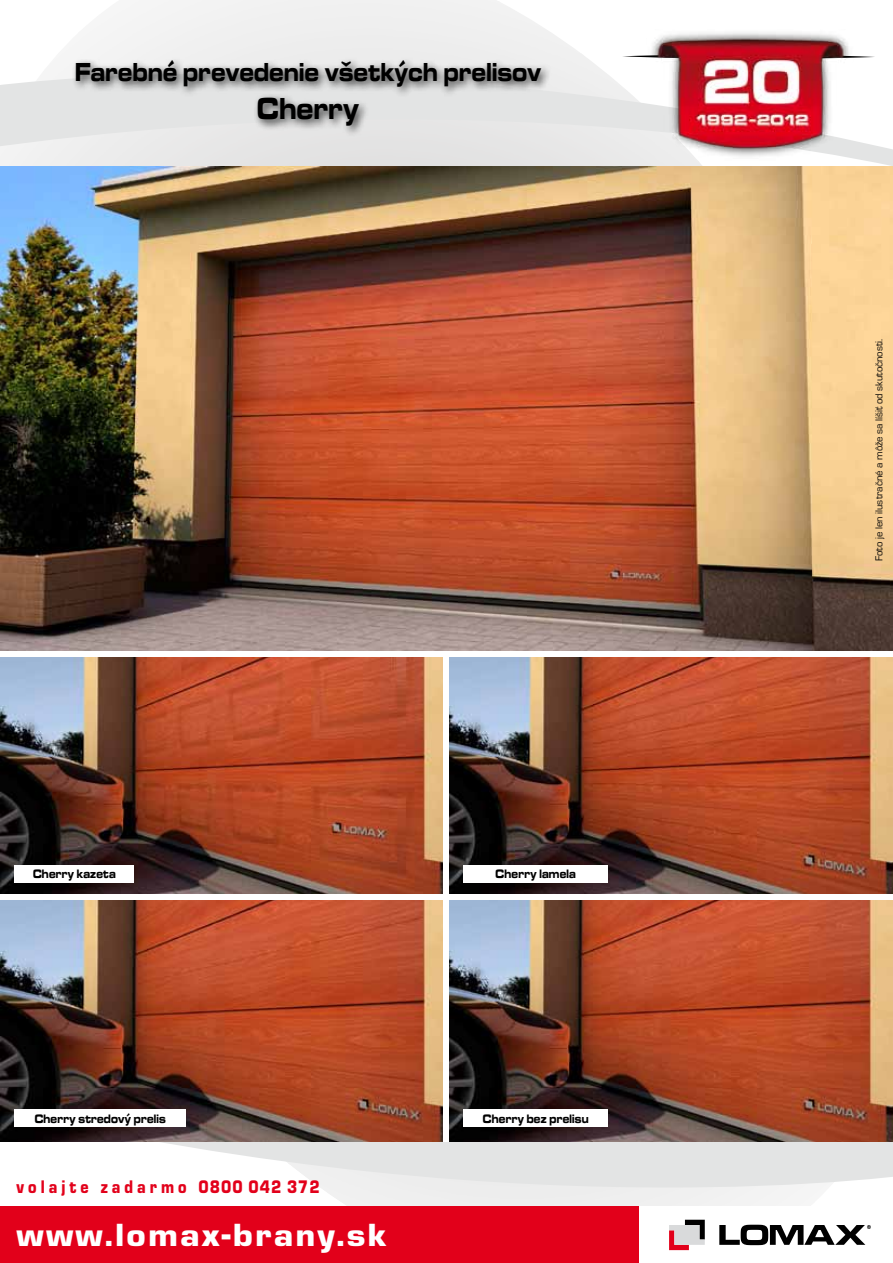
<style>
.page{position:relative;width:893px;height:1263px;background:#fff}
.page>*{position:absolute;margin:0;border:0;box-sizing:border-box;transform-origin:0 0}
.t1{font:900 33.3px "Eurostile TOT";letter-spacing:.06em;color:#fff;scale:1.1 1}
.t2{font:31.5px "Microgramma DEE Bold Exte";letter-spacing:.025em;color:#000;scale:.75 1}
.t3{font:27px "Microgramma DEE Bold Exte";letter-spacing:.025em;color:#000;scale:.75 1}
.t4{font:900 18.9px "Eurostile TOT";letter-spacing:.25em;color:#e2001a;scale:.85 1}
.t5{font:12.75px "Microgramma DEE Bold Exte";letter-spacing:.025em;color:#000;scale:.75 1}
.t6{font:10.5px "Eurostile TOT";color:#000}
</style>
<div class="page">
<svg style="left:161px;top:1142px;width:732px;height:64px;fill:#e3e4e4"></svg>
<svg style="left:0;top:22px;width:893px;height:145px;fill:#eee"></svg>
<div style="left:0;top:1206px;width:639px;height:57px;background:#e2001a"></div>
<svg style="left:719px;top:1225px;width:152px;height:20px"></svg>
<svg style="left:669px;top:1220px;width:36px;height:30px"></svg>
<svg style="left:622px;top:55px;width:253px;height:4px"></svg>
<img style="left:638px;top:29px;width:235px;height:132px">
<img style="left:0;top:167px;width:893px;height:975px">
<div style="left:0;top:894px;width:893px;height:6px;background:#fff"></div>
<div style="left:0;top:651px;width:893px;height:6px;background:#fff"></div>
<div style="left:443px;top:653px;width:6px;height:489px;background:#fff"></div>
<div style="left:14px;top:865px;width:120px;height:18px;background:#fff"></div>
<div style="left:71px;top:56px;width:481px;height:81px;background:#000;opacity:.75"></div>
<div style="left:463px;top:1109px;width:145px;height:18px;background:#fff"></div>
<div style="left:463px;top:865px;width:145px;height:18px;background:#fff"></div>
<div style="left:14px;top:1109px;width:172px;height:18px;background:#fff"></div>
<h3 class="t3" style="left:75px;top:54px;width:623px">Farebné prevedenie všetkých prelisov</h3>
<h2 class="t2" style="left:257px;top:87px;width:137px">Cherry</h2>
<p class="t5" style="left:33px;top:865px;width:112px">Cherry kazeta</p>
<p class="t5" style="left:35px;top:1110px;width:177px">Cherry stredový prelis</p>
<h3 class="t4" style="left:17px;top:1176px;width:358px">volajte zadarmo 0800 042 372</h3>
<h1 class="t1" style="left:17px;top:1216px;width:338px">www.lomax-brany.sk</h1>
<p class="t5" style="left:496px;top:865px;width:109px">Cherry lamela</p>
<p class="t5" style="left:483px;top:1110px;width:142px">Cherry bez prelisu</p>
<p class="t6" style="left:873px;top:561px;width:224px;rotate:-90deg">Foto je len ilustračné a môže sa líšiť od skutočnosti.</p>
</div>
